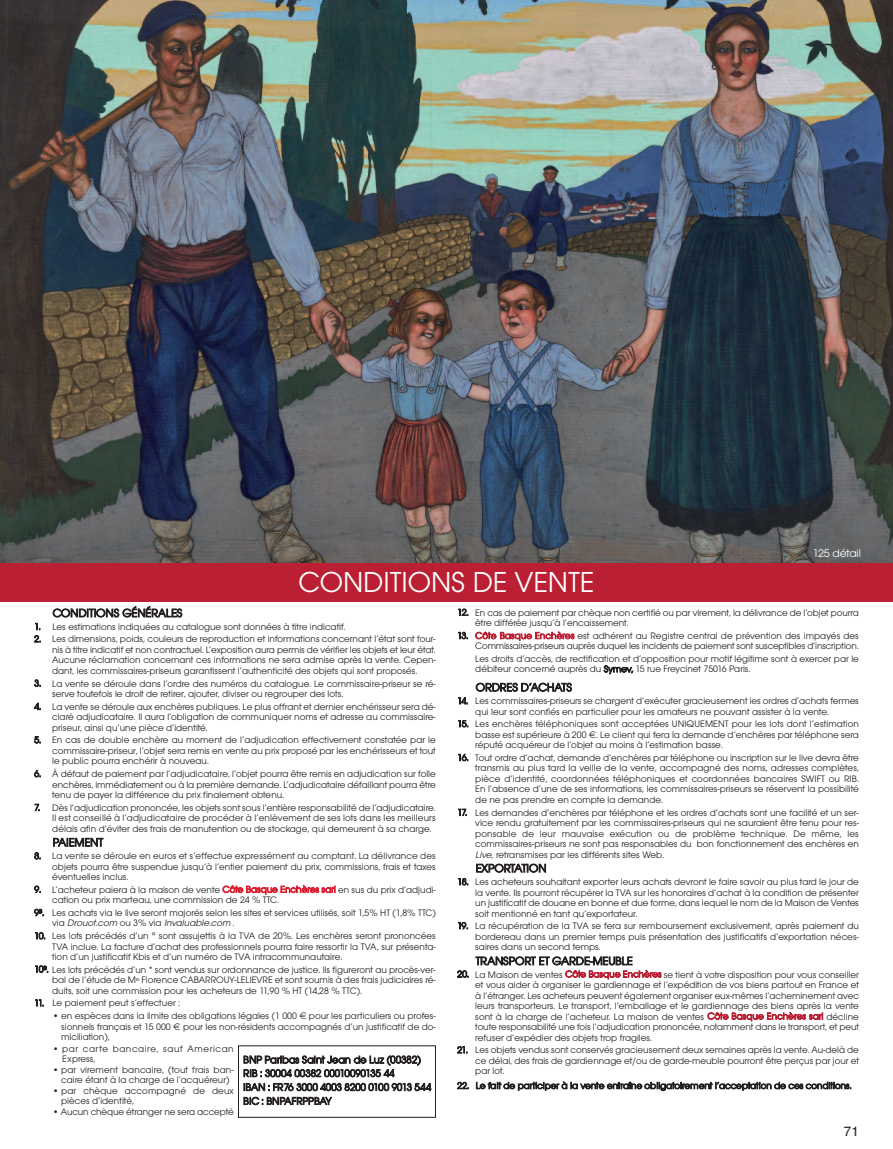
<style>
.page{position:relative;width:893px;height:1149px;background:#fff}
.page>*{position:absolute;margin:0;border:0;box-sizing:border-box;transform-origin:0 0}
.t1{font:30px "Avant Garde Gothic Itc T";color:#fff}
.t2{font:13.5px "Helvetica";color:#231f20}
.t3{font:12px "Avant Garde Gothic Itc T";color:#231f20}
.t4{font:11.55px "Avant Garde Gothic Itc T";letter-spacing:-.015em;color:#fff;scale:1.04 1}
.t5{font:10.8px/13.8px "Avant Garde Gothic Itc T";letter-spacing:-.01em;color:#231f20}
.t6{font:9.75px/10.5px "Avant Garde Gothic Itc T";color:#231f20;text-align:justify}
.t7{font:9.75px/10.5px "Avant Garde Gothic Itc T";letter-spacing:.06em;color:#231f20}
.s1{color:#db1e30}
.s2{font-style:italic}
.s3{color:#ba1f33}
</style>
<div class="page">
<div style="left:0;top:562px;width:893px;height:39px;background:#ba1f33"></div>
<img style="left:0;top:0;width:893px;height:562px">
<h1 class="t1" style="left:298px;top:564px;width:297px">CONDITIONS DE VENTE</h1>
<p class="t4" style="left:813px;top:545px;width:48px">125 détail</p>
<p class="t3" style="left:53px;top:605px;width:131px">CONDITIONS GÉNÉRALES</p>
<p class="t6" style="left:34px;top:621px;width:313px">1. Les estimations indiquées au catalogue sont données à titre indicatif.</p>
<p class="t6" style="left:52px;top:633px;width:385px;text-indent:-18px">2. Les dimensions, poids, couleurs de reproduction et informations concernant l’état sont four&shy;nis à titre indicatif et non contractuel. L’exposition aura permis de vérifier les objets et leur état.<br>Aucune réclamation concernant ces informations ne sera admise après la vente. Cepen&shy;dant, les commissaires-priseurs garantissent l’authenticité des objets qui sont proposés.</p>
<p class="t6" style="left:52px;top:677px;width:385px;text-indent:-18px">3. La vente se déroule dans l’ordre des numéros du catalogue. Le commissaire-priseur se ré&shy;serve toutefois le droit de retirer, ajouter, diviser ou regrouper des lots.</p>
<p class="t6" style="left:52px;top:701px;width:385px;text-indent:-18px">4. La vente se déroule aux enchères publiques. Le plus offrant et dernier enchérisseur sera dé&shy;claré adjudicataire. Il aura l’obligation de communiquer noms et adresse au commissaire&shy;priseur, ainsi qu’une pièce d’identité.</p>
<p class="t6" style="left:52px;top:734px;width:385px;text-indent:-18px">5. En cas de double enchère au moment de l’adjudication effectivement constatée par le commissaire-priseur, l’objet sera remis en vente au prix proposé par les enchérisseurs et tout le public pourra enchérir à nouveau.</p>
<p class="t6" style="left:52px;top:768px;width:385px;text-indent:-18px">6. À défaut de paiement par l’adjudicataire, l’objet pourra être remis en adjudication sur folle enchères, immédiatement ou à la première demande. L’adjudicataire défaillant pourra être tenu de payer la différence du prix finalement obtenu.</p>
<p class="t6" style="left:52px;top:801px;width:385px;text-indent:-18px">7. Dès l’adjudication prononcée, les objets sont sous l’entière responsabilité de l’adjudicataire.<br>Il est conseillé à l’adjudicataire de procéder à l’enlèvement de ses lots dans les meilleurs délais afin d’éviter des frais de manutention ou de stockage, qui demeurent à sa charge.</p>
<p class="t3" style="left:53px;top:834px;width:52px">PAIEMENT</p>
<p class="t6" style="left:52px;top:850px;width:385px;text-indent:-18px">8. La vente se déroule en euros et s’effectue expressément au comptant. La délivrance des objets pourra être suspendue jusqu’à l’entier paiement du prix, commissions, frais et taxes éventuelles inclus.</p>
<p class="t6" style="left:52px;top:883px;width:385px;text-indent:-18px">9. L’acheteur paiera à la maison de vente <span class="s1">Côte Basque Enchères sarl</span> en sus du prix d’adjudi&shy;cation ou prix marteau, une commission de 24 % TTC.</p>
<p class="t6" style="left:52px;top:907px;width:385px;text-indent:-18px">9<sup>B</sup>. Les achats via le live seront majorés selon les sites et services utilisés, soit 1,5% HT (1,8% TTC) via <span class="s2">Drouot.com</span> ou 3% via <span class="s2">Invaluable.com</span> .</p>
<p class="t6" style="left:52px;top:930px;width:385px;text-indent:-18px">10. Les lots précédés d’un ° sont assujettis à la TVA de 20%. Les enchères seront prononcées TVA inclue. La facture d’achat des professionnels pourra faire ressortir la TVA, sur présenta&shy;tion d’un justificatif Kbis et d’un numéro de TVA intracommunautaire.</p>
<p class="t6" style="left:52px;top:963px;width:385px;text-indent:-18px">10<sup>B</sup>. Les lots précédés d’un * sont vendus sur ordonnance de justice. Ils figureront au procès-ver&shy;bal de l’étude de M<sup>e</sup> Florence CABARROUY-LELIEVRE et sont soumis à des frais judiciaires ré&shy;duits, soit une commission pour les acheteurs de 11,90 % HT (14,28 % TTC).</p>
<p class="t6" style="left:34px;top:997px;width:147px">11. Le paiement peut s’effectuer :</p>
<p class="t6" style="left:61px;top:1010px;width:376px;text-indent:-9px">• en espèces dans la limite des obligations légales (1 000 pour les particuliers ou profes&shy;sionnels français et 15 000</p>
<p class="t6" style="left:183px;top:1020px;width:254px">pour les non-résidents accompagnés d’un justificatif de do-</p>
<p class="t6" style="left:61px;top:1031px;width:50px">miciliation),</p>
<p class="t7" style="left:62px;top:1042px;width:173px;text-indent:-10px">• par carte bancaire, sauf American<br>Express,</p>
<p class="t6" style="left:52px;top:1063px;width:183px;text-align:center">• par virement bancaire, (tout frais ban&shy;caire étant à la charge de l’acquéreur)</p>
<p class="t6" style="left:61px;top:1084px;width:174px;text-indent:-9px">• par chèque accompagné de deux pièces d’identité,</p>
<p class="t6" style="left:52px;top:1105px;width:183px">• Aucun chèque étranger ne sera accepté</p>
<p class="t5" style="left:243px;top:1052px;width:190px">BNP Paribas Saint Jean de Luz (00382)<br>RIB : 30004 00382 00010090135 44<br>IBAN : FR76 3000 4003 8200 0100 9013 544<br>BIC : BNPAFRPPBAY</p>
<p class="t6" style="left:475px;top:607px;width:385px;text-indent:-18px">12. En cas de paiement par chèque non certifié ou par virement, la délivrance de l’objet pourra être différée jusqu’à l’encaissement.</p>
<p class="t6" style="left:457px;top:630px;width:403px;text-align:right">13. <span class="s3">Côte Basque Enchères</span> est adhérent au Registre central de prévention des impayés des<br>Commissaires-priseurs auprès duquel les incidents de paiement sont susceptibles d’inscription.</p>
<p class="t6" style="left:475px;top:653px;width:385px">Les droits d’accès, de rectification et d’opposition pour motif légitime sont à exercer par le débiteur concerné auprès du Symev, 15 rue Freycinet 75016 Paris.</p>
<p class="t3" style="left:476px;top:680px;width:98px">ORDRES D’ACHATS</p>
<p class="t6" style="left:475px;top:695px;width:385px;text-indent:-18px">14. Les commissaires-priseurs se chargent d’exécuter gracieusement les ordres d’achats fermes qui leur sont confiés en particulier pour les amateurs ne pouvant assister à la vente.</p>
<p class="t6" style="left:475px;top:718px;width:385px;text-indent:-18px">15. Les enchères téléphoniques sont acceptées UNIQUEMENT pour les lots dont l’estimation basse est supérieure à 200 . Le client qui fera la demande d’enchères par téléphone sera réputé acquéreur de l’objet au moins à l’estimation basse.</p>
<p class="t6" style="left:475px;top:752px;width:385px;text-indent:-18px">16. Tout ordre d’achat, demande d’enchères par téléphone ou inscription sur le live devra être transmis au plus tard la veille de la vente, accompagné des noms, adresses complètes, pièce d’identité, coordonnées téléphoniques et coordonnées bancaires SWIFT ou RIB.<br>En l’absence d’une de ses informations, les commissaires-priseurs se réservent la possibilité de ne pas prendre en compte la demande.</p>
<p class="t6" style="left:475px;top:806px;width:385px;text-indent:-18px">17. Les demandes d’enchères par téléphone et les ordres d’achats sont une facilité et un ser&shy;vice rendu gratuitement par les commissaires-priseurs qui ne sauraient être tenu pour res&shy;ponsable de leur mauvaise exécution ou de problème technique. De même, les commissaires-priseurs ne sont pas responsables du bon fonctionnement des enchères en <span class="s2">Live</span>, retransmises par les différents sites Web.</p>
<p class="t3" style="left:476px;top:860px;width:72px">EXPORTATION</p>
<p class="t6" style="left:475px;top:876px;width:385px;text-indent:-18px">18. Les acheteurs souhaitant exporter leurs achats devront le faire savoir au plus tard le jour de la vente. Ils pourront récupérer la TVA sur les honoraires d’achat à la condition de présenter un justificatif de douane en bonne et due forme, dans lequel le nom de la Maison de Ventes soit mentionné en tant qu’exportateur.</p>
<p class="t6" style="left:475px;top:920px;width:385px;text-indent:-18px">19. La récupération de la TVA se fera sur remboursement exclusivement, après paiement du bordereau dans un premier temps puis présentation des justificatifs d’exportation néces&shy;saires dans un second temps.</p>
<p class="t3" style="left:476px;top:953px;width:158px">TRANSPORT ET GARDE-MEUBLE</p>
<p class="t6" style="left:475px;top:968px;width:385px;text-indent:-18px">20. La Maison de ventes <span class="s3">Côte Basque Enchères</span> se tient à votre disposition pour vous conseiller et vous aider à organiser le gardiennage et l’expédition de vos biens partout en France et à l’étranger. Les acheteurs peuvent également organiser eux-mêmes l’acheminement avec leurs transporteurs. Le transport, l’emballage et le gardiennage des biens après la vente sont à la charge de l’acheteur. La maison de ventes <span class="s3">Côte Basque Enchères sarl</span> décline toute responsabilité une fois l’adjudication prononcée, notamment dans le transport, et peut refuser d’expédier des objets trop fragiles.</p>
<p class="t6" style="left:475px;top:1044px;width:385px;text-indent:-18px">21. Les objets vendus sont conservés gracieusement deux semaines après la vente. Au-delà de ce délai, des frais de gardiennage et/ou de garde-meuble pourront être perçus par jour et par lot.</p>
<p class="t6" style="left:457px;top:1079px;width:396px">22. Le fait de participer à la vente entraîne obligatoirement l’acceptation de ces conditions.</p>
<h2 class="t2" style="left:844px;top:1122px;width:17px">71</h2>
</div>
